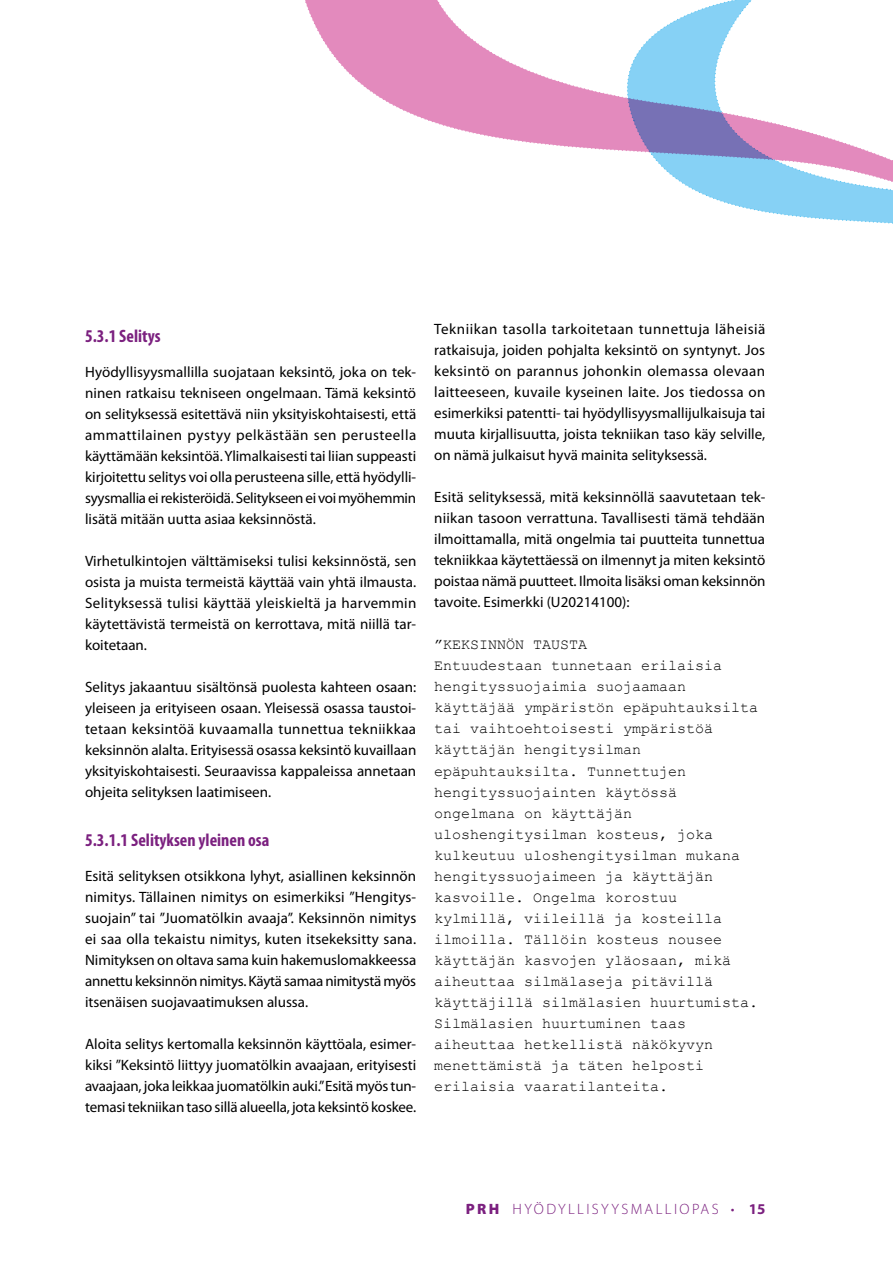
<style>
.page{position:relative;width:893px;height:1263px;background:#fff}
.page>*{position:absolute;margin:0;border:0;box-sizing:border-box;transform-origin:0 0}
.H3_Headline_Pieni_Vä{font:700 condensed 18px "Myriad Pro";color:#7b207f}
.P_Paragraph{font:15px/21px "Myriad Pro";color:#000;text-align:justify}
.t1{font:15px/21px "Courier New";color:#000}
.t2{font:300 15px "Myriad Pro";letter-spacing:.16em;color:#7b207f}
.s1{font-weight:900}
.s2{font-weight:700}
</style>
<div class="page">
<svg style="left:305px;top:0;width:588px;height:224px"></svg>
<h2 class="H3_Headline_Pieni_Vä" style="left:85px;top:326px;width:77px">5.3.1 Selitys</h2>
<p class="P_Paragraph" style="left:85px;top:361px;width:333px">Hyödyllisyysmallilla suojataan keksintö, joka on tek&shy;ninen ratkaisu tekniseen ongelmaan. Tämä keksintö on selityksessä esitettävä niin yksityiskohtaisesti, että ammattilainen pystyy pelkästään sen perusteella käyttämään keksintöä. Ylimalkaisesti tai liian suppeasti kirjoitettu selitys voi olla perusteena sille, että hyödylli&shy;syysmallia ei rekisteröidä. Selitykseen ei voi myöhemmin lisätä mitään uutta asiaa keksinnöstä.</p>
<p class="P_Paragraph" style="left:85px;top:550px;width:333px">Virhetulkintojen välttämiseksi tulisi keksinnöstä, sen osista ja muista termeistä käyttää vain yhtä ilmausta.<br>Selityksessä tulisi käyttää yleiskieltä ja harvemmin käytettävistä termeistä on kerrottava, mitä niillä tar&shy;koitetaan.</p>
<p class="P_Paragraph" style="left:85px;top:676px;width:333px">Selitys jakaantuu sisältönsä puolesta kahteen osaan: yleiseen ja erityiseen osaan. Yleisessä osassa taustoi&shy;tetaan keksintöä kuvaamalla tunnettua tekniikkaa keksinnön alalta. Erityisessä osassa keksintö kuvaillaan yksityiskohtaisesti. Seuraavissa kappaleissa annetaan ohjeita selityksen laatimiseen.</p>
<h2 class="H3_Headline_Pieni_Vä" style="left:85px;top:830px;width:186px">5.3.1.1 Selityksen yleinen osa</h2>
<p class="P_Paragraph" style="left:85px;top:865px;width:333px">Esitä selityksen otsikkona lyhyt, asiallinen keksinnön nimitys. Tällainen nimitys on esimerkiksi ”Hengitys&shy;suojain” tai ”Juomatölkin avaaja”. Keksinnön nimitys ei saa olla tekaistu nimitys, kuten itsekeksitty sana.<br>Nimityksen on oltava sama kuin hakemuslomakkeessa annettu keksinnön nimitys. Käytä samaa nimitystä myös itsenäisen suojavaatimuksen alussa.</p>
<p class="P_Paragraph" style="left:85px;top:1033px;width:333px">Aloita selitys kertomalla keksinnön käyttöala, esimer&shy;kiksi ”Keksintö liittyy juomatölkin avaajaan, erityisesti avaajaan, joka leikkaa juomatölkin auki.” Esitä myös tun&shy;temasi tekniikan taso sillä alueella, jota keksintö koskee.</p>
<p class="P_Paragraph" style="left:434px;top:319px;width:333px">Tekniikan tasolla tarkoitetaan tunnettuja läheisiä ratkaisuja, joiden pohjalta keksintö on syntynyt. Jos keksintö on parannus johonkin olemassa olevaan laitteeseen, kuvaile kyseinen laite. Jos tiedossa on esimerkiksi patentti- tai hyödyllisyysmallijulkaisuja tai muuta kirjallisuutta, joista tekniikan taso käy selville, on nämä julkaisut hyvä mainita selityksessä.</p>
<p class="P_Paragraph" style="left:434px;top:487px;width:333px">Esitä selityksessä, mitä keksinnöllä saavutetaan tek&shy;niikan tasoon verrattuna. Tavallisesti tämä tehdään ilmoittamalla, mitä ongelmia tai puutteita tunnettua tekniikkaa käytettäessä on ilmennyt ja miten keksintö poistaa nämä puutteet. Ilmoita lisäksi oman keksinnön tavoite. Esimerkki (U20214100):</p>
<p class="t1" style="left:434px;top:634px;width:326px">”KEKSINNÖN TAUSTA<br>Entuudestaan tunnetaan erilaisia hengityssuojaimia suojaamaan käyttäjää ympäristön epäpuhtauksilta tai vaihtoehtoisesti ympäristöä käyttäjän hengitysilman epäpuhtauksilta. Tunnettujen hengityssuojainten käytössä ongelmana on käyttäjän uloshengitysilman kosteus, joka kulkeutuu uloshengitysilman mukana hengityssuojaimeen ja käyttäjän kasvoille. Ongelma korostuu kylmillä, viileillä ja kosteilla ilmoilla. Tällöin kosteus nousee käyttäjän kasvojen yläosaan, mikä aiheuttaa silmälaseja pitävillä käyttäjillä silmälasien huurtumista.<br>Silmälasien huurtuminen taas aiheuttaa hetkellistä näkökyvyn menettämistä ja täten helposti erilaisia vaaratilanteita.</p>
<p class="t2" style="left:466px;top:1201px;width:301px"><span class="s1">PRH</span> HYÖDYLLISYYSMALLIOPAS • <span class="s2">15</span></p>
</div>
